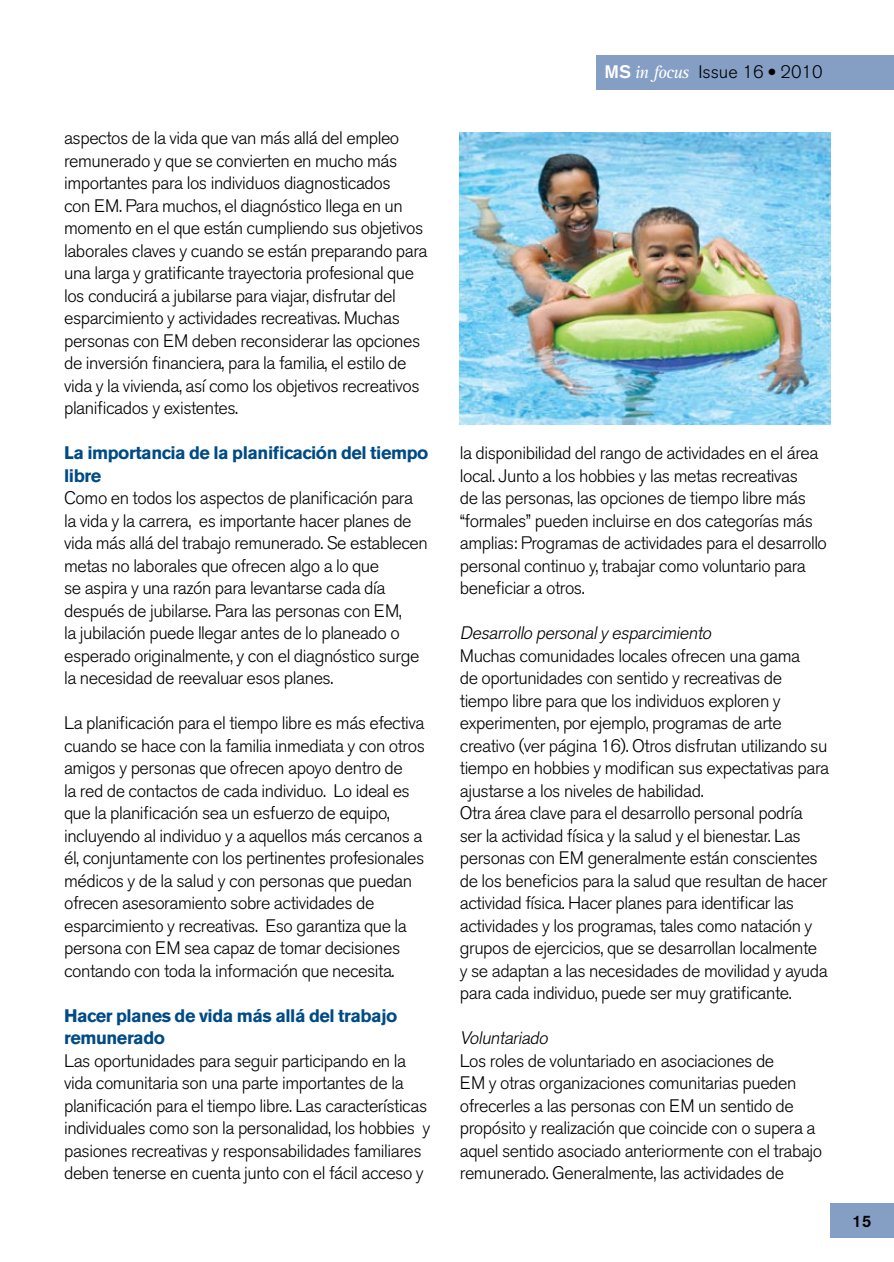
<style>
.page{position:relative;width:894px;height:1262px;background:#fff}
.page>*{position:absolute;margin:0;border:0;box-sizing:border-box;transform-origin:0 0}
.t1{font:300 18px/22.5px "Akzidenz Grotesk BE";letter-spacing:-.025em;color:#000}
.t2{font:300 18px "Akzidenz Grotesk BE";color:#000}
.t3{font:500 16.5px "Akzidenz Grotesk BE";color:#000}
.s1{font-weight:700;color:#004b85}
.s2{font-weight:500;color:#fff}
.s3{font-family:"Rotis Serif";font-weight:400;font-style:italic;color:#fff}
.s4{font-style:italic}
</style>
<div class="page">
<img style="left:459px;top:132px;width:370px;height:292px">
<div style="left:596px;top:56px;width:297px;height:34px;background:#859ec4"></div>
<div style="left:829px;top:1204px;width:64px;height:34px;background:#859ec4"></div>
<p class="t1" style="left:64px;top:127px;width:365px">aspectos de la vida que van más allá del empleo remunerado y que se convierten en mucho más importantes para los individuos diagnosticados<br>con EM. Para muchos, el diagnóstico llega en un momento en el que están cumpliendo sus objetivos laborales claves y cuando se están preparando para una larga y gratificante trayectoria profesional que los conducirá a jubilarse para viajar, disfrutar del esparcimiento y actividades recreativas. Muchas personas con EM deben reconsiderar las opciones de inversión financiera, para la familia, el estilo de vida y la vivienda, así como los objetivos recreativos planificados y existentes.</p>
<p class="t1" style="left:64px;top:442px;width:366px"><span class="s1">La importancia de la planificación del tiempo libre<br></span>Como en todos los aspectos de planificación para la vida y la carrera, es importante hacer planes de vida más allá del trabajo remunerado. Se establecen metas no laborales que ofrecen algo a lo que<br>se aspira y una razón para levantarse cada día después de jubilarse. Para las personas con EM,<br>la jubilación puede llegar antes de lo planeado o esperado originalmente, y con el diagnóstico surge la necesidad de reevaluar esos planes.</p>
<p class="t1" style="left:64px;top:712px;width:362px">La planificación para el tiempo libre es más efectiva cuando se hace con la familia inmediata y con otros amigos y personas que ofrecen apoyo dentro de<br>la red de contactos de cada individuo. Lo ideal es que la planificación sea un esfuerzo de equipo, incluyendo al individuo y a aquellos más cercanos a él, conjuntamente con los pertinentes profesionales médicos y de la salud y con personas que puedan ofrecen asesoramiento sobre actividades de esparcimiento y recreativas. Eso garantiza que la persona con EM sea capaz de tomar decisiones contando con toda la información que necesita.</p>
<p class="t1" style="left:64px;top:1005px;width:367px"><span class="s1">Hacer planes de vida más allá del trabajo remunerado<br></span>Las oportunidades para seguir participando en la vida comunitaria son una parte importantes de la planificación para el tiempo libre. Las características individuales como son la personalidad, los hobbies y pasiones recreativas y responsabilidades familiares deben tenerse en cuenta junto con el fácil acceso y</p>
<p class="t2" style="left:604px;top:62px;width:219px"><span class="s2">MS</span> <span class="s3">in focus</span> Issue 16 ● 2010</p>
<p class="t1" style="left:459px;top:442px;width:368px">la disponibilidad del rango de actividades en el área local. Junto a los hobbies y las metas recreativas<br>de las personas, las opciones de tiempo libre más “formales” pueden incluirse en dos categorías más amplias: Programas de actividades para el desarrollo personal continuo y, trabajar como voluntario para beneficiar a otros.</p>
<p class="t1" style="left:459px;top:622px;width:371px"><span class="s4">Desarrollo personalyesparcimiento<br></span>Muchas comunidades locales ofrecen una gama<br>de oportunidades con sentido y recreativas de tiempo libre para que los individuos exploren y experimenten, por ejemplo, programas de arte creativo (ver página 16). Otros disfrutan utilizando su tiempo en hobbies y modifican sus expectativas para ajustarse a los niveles de habilidad.<br>Otra área clave para el desarrollo personal podría ser la actividad física y la salud y el bienestar. Las personas con EM generalmente están conscientes de los beneficios para la salud que resultan de hacer actividad física. Hacer planes para identificar las actividades y los programas, tales como natación y grupos de ejercicios, que se desarrollan localmente y se adaptan a las necesidades de movilidad y ayuda para cada individuo, puede ser muy gratificante.</p>
<p class="t1" style="left:459px;top:1027px;width:364px"><span class="s4">Voluntariado<br></span>Los roles de voluntariado en asociaciones de<br>EM y otras organizaciones comunitarias pueden ofrecerles a las personas con EM un sentido de propósito y realización que coincide con o supera a aquel sentido asociado anteriormente con el trabajo remunerado. Generalmente, las actividades de</p>
<p class="t3" style="left:852px;top:1211px;width:20px">15</p>
</div>
